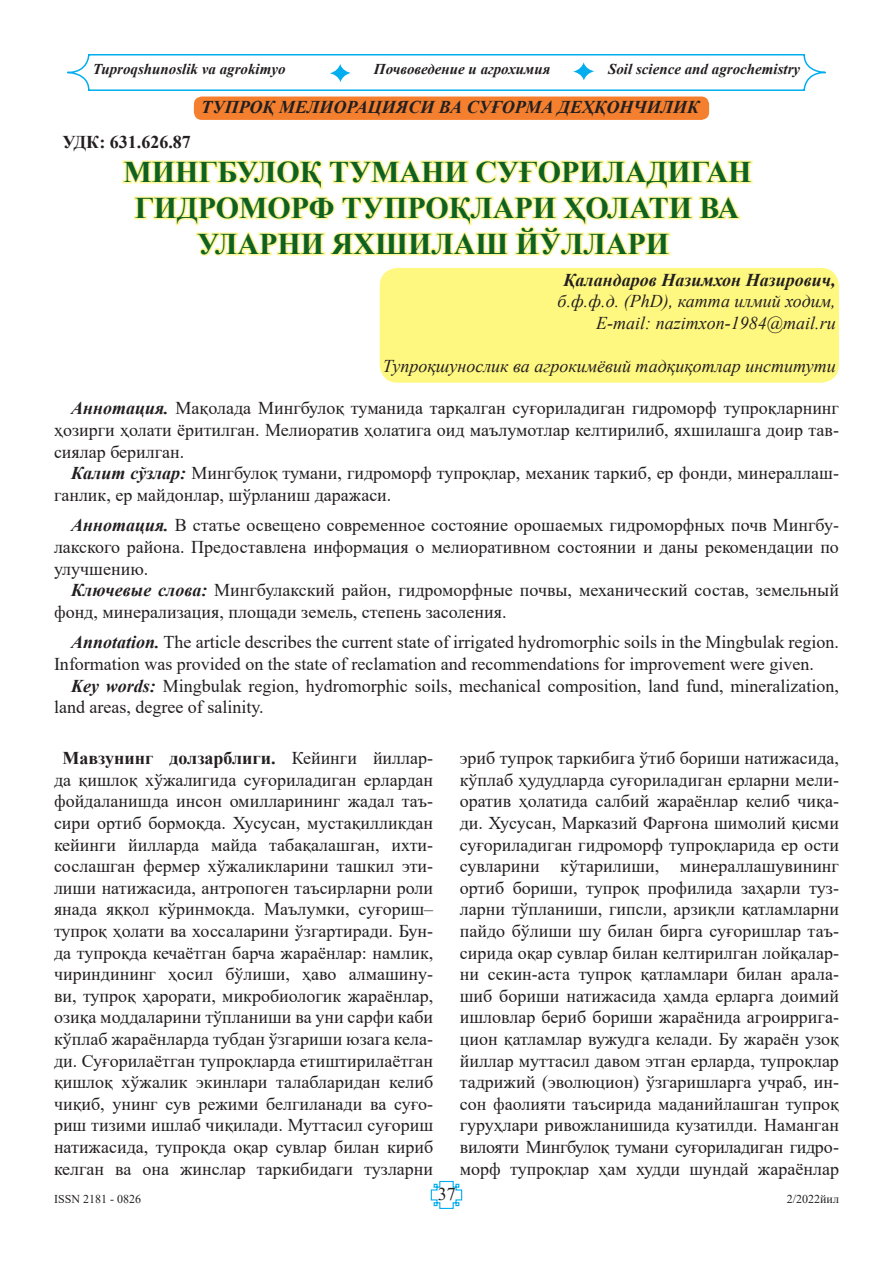
<style>
.page{position:relative;width:893px;height:1263px;background:#fff}
.page>*{position:absolute;margin:0;border:0;box-sizing:border-box;transform-origin:0 0}
.t1{font:700 30px/36px "Times New Roman";color:#0e6123;text-align:center}
.t2{font:18px/21.6px "Times New Roman";color:#231f20}
.t3{font:italic 18px/21.6px "Times New Roman";color:#231f20;text-align:right}
.t4{font:italic 700 18px "Times New Roman";color:#231f20}
.t5{font:700 18px "Times New Roman";color:#231f20}
.t6{font:italic 700 15px "Times New Roman";color:#231f20}
.t7{font:12px "Times New Roman";color:#231f20}
.s1{font-weight:700;font-style:italic}
.s2{font-weight:700}
</style>
<div class="page">
<div style="left:194px;top:97px;width:515px;height:23px;background:#f47f2f;border-radius:8px"></div>
<div style="left:380px;top:268px;width:459px;height:115px;background:#fff880;border-radius:18px"></div>
<svg style="left:67px;top:54px;width:759px;height:37px"></svg>
<svg style="left:324px;top:60px;width:32px;height:26px"></svg>
<div style="left:323px;top:59px;width:34px;height:28px;border:2px solid #fff;border-radius:50%"></div>
<svg style="left:568px;top:58px;width:32px;height:27px"></svg>
<div style="left:567px;top:57px;width:34px;height:28px;border:2px solid #fff;border-radius:50%"></div>
<svg style="left:430px;top:1180px;width:33px;height:29px"></svg>
<svg style="left:122px;top:160px;width:631px;height:96px"></svg>
<p class="t6" style="left:93px;top:59px;width:194px">Tuproqshunoslik va agrokimyo</p>
<p class="t6" style="left:374px;top:58px;width:178px">Почвоведение и агрохимия</p>
<p class="t6" style="left:608px;top:58px;width:194px">Soil science and аgrochemistry</p>
<p class="t4" style="left:201px;top:95px;width:500px">ТУПРОҚ МЕЛИОРАЦИЯСИ ВА СУҒОРМА ДЕҲҚОНЧИЛИК</p>
<p class="t5" style="left:63px;top:129px;width:130px">УДК: 631.626.87</p>
<h1 class="t1" style="left:123px;top:153px;width:630px">МИНГБУЛОҚ ТУМАНИ СУҒОРИЛАДИГАН<br>ГИДРОМОРФ ТУПРОҚЛАРИ ҲОЛАТИ ВА<br>УЛАРНИ ЯХШИЛАШ ЙЎЛЛАРИ</h1>
<p class="t4" style="left:563px;top:267px;width:274px">Қаландаров Назимхон Назирович,</p>
<p class="t3" style="left:558px;top:290px;width:280px">б.ф.ф.д. (РhD), катта илмий ходим,<br>E-mail: nazimxon-1984@mail.ru</p>
<p class="t3" style="left:383px;top:355px;width:454px">Тупроқшунослик ва агрокимёвий тадқиқотлар институти</p>
<p class="t2" style="left:54px;top:397px;width:786px;text-align:justify;text-indent:17px"><span class="s1">Аннотация.</span> Мақолада Мингбулоқ туманида тарқалган суғориладиган гидроморф тупроқларнинг ҳозирги ҳолати ёритилган. Мелиоратив ҳолатига оид маълумотлар келтирилиб, яхшилашга доир тав&shy;сиялар берилган.</p>
<p class="t2" style="left:54px;top:462px;width:786px;text-indent:17px"><span class="s1">Калит сўзлар:</span> Мингбулоқ тумани, гидроморф тупроқлар, механик таркиб, ер фонди, минераллаш&shy;ганлик, ер майдонлар, шўрланиш даражаси.</p>
<p class="t2" style="left:54px;top:514px;width:786px;text-align:justify;text-indent:17px"><span class="s1">Аннотация.</span> В статье освещено современное состояние орошаемых гидроморфных почв Мингбу&shy;лакского района. Предоставлена информация о мелиоративном состоянии и даны рекомендации по улучшению.</p>
<p class="t2" style="left:54px;top:579px;width:786px;text-indent:17px"><span class="s1">Ключевые слова:</span> Мингбулакский район, гидроморфные почвы, механический состав, земельный фонд, минерализация, площади земель, степень засоления.</p>
<p class="t2" style="left:54px;top:631px;width:786px;text-indent:17px"><span class="s1">Annotation.</span> The article describes the current state of irrigated hydromorphic soils in the Mingbulak region.<br>Information was provided on the state of reclamation and recommendations for improvement were given.</p>
<p class="t2" style="left:54px;top:674px;width:786px;text-indent:17px"><span class="s1">Key words:</span> Mingbulak region, hydromorphic soils, mechanical composition, land fund, mineralization, land areas, degree of salinity.</p>
<p class="t2" style="left:54px;top:747px;width:381px;text-align:center"><span class="s2">Мавзунинг долзарблиги.</span> Кейинги йиллар&shy;да қишлоқ хўжалигида суғориладиган ерлардан фойдаланишда инсон омилларининг жадал таъ&shy;сири ортиб бормоқда. Хусусан, мустақилликдан кейинги йилларда майда табақалашган, ихти&shy;сослашган фермер хўжаликларини ташкил эти&shy;лиши натижасида, антропоген таъсирларни роли янада яққол кўринмоқда. Маълумки, суғориш– тупроқ ҳолати ва хоссаларини ўзгартиради. Бун&shy;да тупроқда кечаётган барча жараёнлар: намлик, чириндининг ҳосил бўлиши, ҳаво алмашину&shy;ви, тупроқ ҳарорати, микробиологик жараёнлар, озиқа моддаларини тўпланиши ва уни сарфи каби кўплаб жараёнларда тубдан ўзгариши юзага кела&shy;ди. Суғорилаётган тупроқларда етиштирилаётган қишлоқ хўжалик экинлари талабларидан келиб чиқиб, унинг сув режими белгиланади ва суғо&shy;риш тизими ишлаб чиқилади. Муттасил суғориш натижасида, тупроқда оқар сувлар билан кириб келган ва она жинслар таркибидаги тузларни</p>
<p class="t2" style="left:460px;top:747px;width:381px;text-align:justify">эриб тупроқ таркибига ўтиб бориши натижасида, кўплаб ҳудудларда суғориладиган ерларни мели&shy;оратив ҳолатида салбий жараёнлар келиб чиқа&shy;ди. Хусусан, Марказий Фарғона шимолий қисми суғориладиган гидроморф тупроқларида ер ости сувларини кўтарилиши, минераллашувининг ортиб бориши, тупроқ профилида заҳарли туз&shy;ларни тўпланиши, гипсли, арзиқли қатламларни пайдо бўлиши шу билан бирга суғоришлар таъ&shy;сирида оқар сувлар билан келтирилган лойқалар&shy;ни секин-аста тупроқ қатламлари билан арала&shy;шиб бориши натижасида ҳамда ерларга доимий ишловлар бериб бориши жараёнида агроиррига&shy;цион қатламлар вужудга келади. Бу жараён узоқ йиллар муттасил давом этган ерларда, тупроқлар тадрижий (эволюцион) ўзгаришларга учраб, ин&shy;сон фаолияти таъсирида маданийлашган тупроқ гуруҳлари ривожланишида кузатилди. Наманган вилояти Мингбулоқ тумани суғориладиган гидро&shy;морф тупроқлар ҳам худди шундай жараёнлар</p>
<p class="t7" style="left:54px;top:1191px;width:88px">ISSN 2181 - 0826</p>
<p class="t2" style="left:438px;top:1183px;width:19px">37</p>
<p class="t7" style="left:787px;top:1191px;width:54px">2/2022йил</p>
</div>
